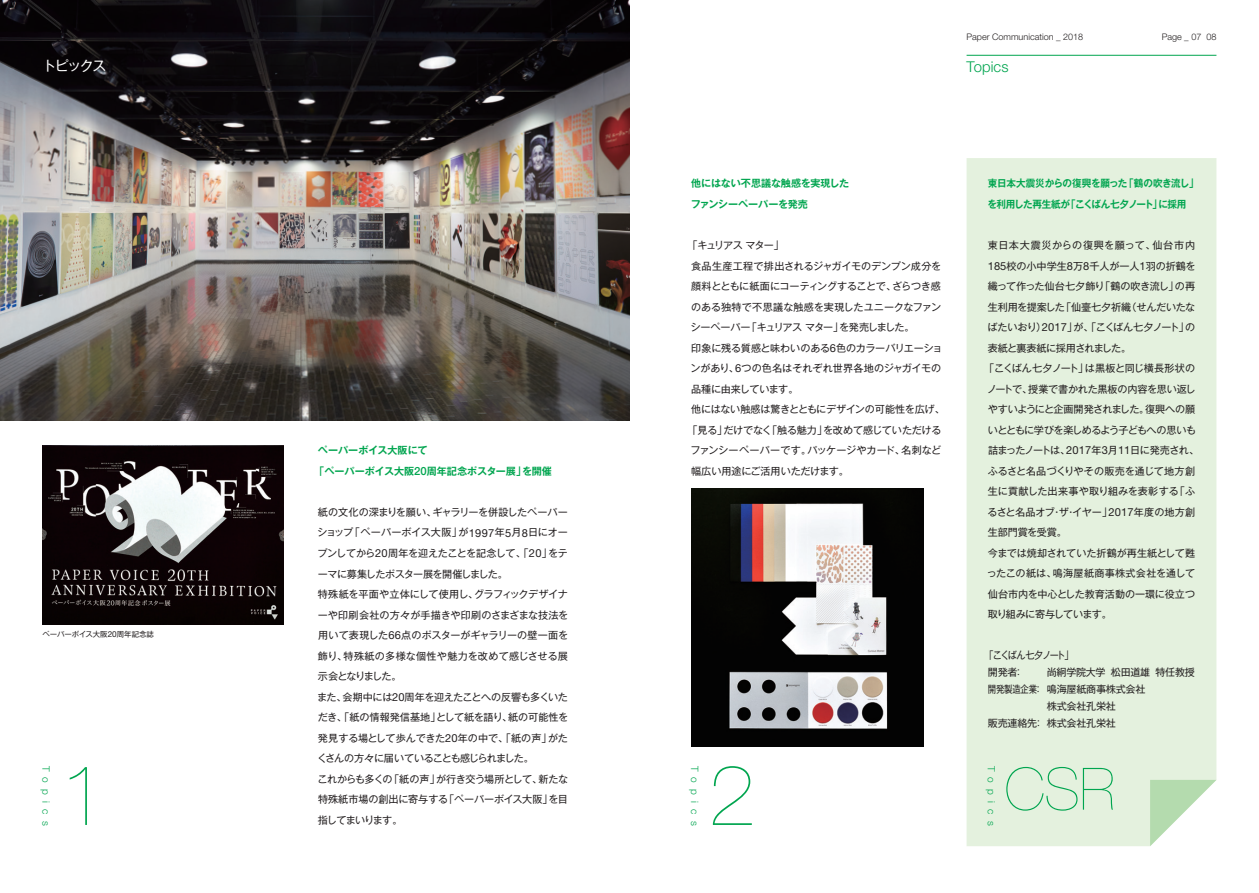
<style>
.page{position:relative;width:1259px;height:893px;background:#fff}
.page>*{position:absolute;margin:0;border:0;box-sizing:border-box;transform-origin:0 0}
.t1{font:200 85.05px "Helvetica Neue";color:#00a54f}
.t2{font:200 58.5px "Helvetica Neue";color:#00a54f}
.t3{font:300 14.85px "Helvetica Neue";letter-spacing:.005em;color:#00a54f}
.t4{font:13.8px "Gothic MB101 Pro";letter-spacing:-.1em;color:#fff}
.t5{font:10.05px/20.5px "Gothic MB101 Pro";letter-spacing:-.025em;color:#231f20}
.t6{font:10.05px "Gothic MB101 Pro";color:#231f20}
.t7{font:10.05px "Gothic MB101 Pro";letter-spacing:.005em;color:#231f20}
.t8{font:10.05px "Gothic MB101 Pro";letter-spacing:-.005em;color:#231f20}
.t9{font:10.05px "Gothic MB101 Pro";letter-spacing:-.065em;color:#231f20}
.t10{font:700 10.05px/20.5px "Gothic MB101 Pro De";letter-spacing:-.02em;color:#00a54f;scale:.95 1}
.t11{font:700 10.05px/20.5px "Gothic MB101 Pro De";color:#00a54f}
.t12{font:700 10.05px/20.5px "Gothic MB101 Pro De";letter-spacing:-.02em;color:#00a54f}
.t13{font:10.05px "Gothic MB101 Pro";letter-spacing:-.045em;color:#231f20}
.t14{font:10.05px "Gothic MB101 Pro";letter-spacing:-.085em;color:#231f20}
.t15{font:10.05px "Gothic MB101 Pro";letter-spacing:-.055em;color:#231f20}
.t16{font:10.05px "Gothic MB101 Pro";letter-spacing:-.06em;color:#231f20}
.t17{font:10.05px "Gothic MB101 Pro";letter-spacing:.03em;color:#231f20}
.t18{font:10.05px "Gothic MB101 Pro";letter-spacing:.055em;color:#231f20}
.t19{font:300 10.05px "Helvetica Neue";letter-spacing:.62em;color:#00a54f}
.t20{font:10.05px "Gothic MB101 Pro";letter-spacing:-.025em;color:#231f20;scale:.83 1}
.t21{font:10.05px/17px "Gothic MB101 Pro";letter-spacing:-.075em;color:#231f20;scale:.9 1}
.t22{font:10.05px "Gothic MB101 Pro";letter-spacing:-.1em;color:#231f20}
.t23{font:300 9px "Helvetica Neue";color:#231f20}
.t24{font:7.5px "Gothic MB101 Pro";letter-spacing:-.01em;color:#231f20}
.s1{font-family:"Helvetica Neue";font-size:11.1px}
.s2{font-family:"Helvetica Neue";font-weight:500;font-size:11.25px}
.s3{font-family:"Helvetica Neue";font-size:8.25px}
</style>
<div class="page">
<div style="left:966px;top:158px;width:250px;height:688px;background:#e4f1de"></div>
<svg style="left:1150px;top:780px;width:66px;height:66px"></svg>
<img style="left:691px;top:489px;width:232px;height:257px">
<img style="left:0;top:0;width:629px;height:420px">
<img style="left:43px;top:445px;width:240px;height:179px">
<hr style="left:966px;top:55px;width:250px;height:1px;background:#00a54f">
<p class="t23" style="left:966px;top:32px;width:118px">Paper Communication _ 2018</p>
<p class="t23" style="left:1161px;top:32px;width:56px">Page _ 07 08</p>
<h3 class="t4" style="left:43px;top:55px;width:65px">トピックス</h3>
<h3 class="t3" style="left:966px;top:58px;width:44px">Topics</h3>
<p class="t12" style="left:690px;top:172px;width:160px">他にはない不思議な触感を実現したファンシーペーパーを発売</p>
<p class="t22" style="left:687px;top:237px;width:98px">「キュリアスマター」</p>
<p class="t7" style="left:691px;top:257px;width:252px">食品生産工程で排出されるジャガイモのデンプン成分を</p>
<p class="t5" style="left:691px;top:275px;width:251px">顔料とともに紙面にコーティングすることで、ざらつき感</p>
<p class="t6" style="left:691px;top:298px;width:252px">のある独特で不思議な触感を実現したユニークなファン</p>
<p class="t15" style="left:690px;top:319px;width:225px">シーペーパー「キュリアスマター」を発売しました。</p>
<p class="t5" style="left:691px;top:336px;width:253px">印象に残る質感と味わいのある<span class="s1">6</span>色のカラーバリエーショ</p>
<p class="t6" style="left:690px;top:360px;width:252px">ンがあり、<span class="s1">6</span>つの色名はそれぞれ世界各地のジャガイモの</p>
<p class="t5" style="left:691px;top:377px;width:109px">品種に由来しています。</p>
<p class="t5" style="left:691px;top:398px;width:255px">他にはない触感は驚きとともにデザインの可能性を広げ、</p>
<p class="t5" style="left:687px;top:418px;width:255px">「見る」だけでなく「触る魅力」を改めて感じていただける</p>
<p class="t7" style="left:690px;top:442px;width:252px">ファンシーペーパーです。パッケージやカード、名刺など</p>
<p class="t5" style="left:691px;top:459px;width:159px">幅広い用途にご活用いただけます。</p>
<p class="t10" style="left:987px;top:172px;width:224px">東日本大震災からの復興を願った「鶴の吹き流し」を利用した再生紙が「こくばん七夕ノート」に採用</p>
<p class="t18" style="left:988px;top:237px;width:209px">東日本大震災からの復興を願って、仙台市内</p>
<p class="t5" style="left:988px;top:254px;width:209px"><span class="s1">185</span>校の小中学生<span class="s1">8</span>万<span class="s1">8</span>千人が一人<span class="s1">1</span>羽の折鶴を</p>
<p class="t5" style="left:988px;top:275px;width:209px">織って作った仙台七夕飾り「鶴の吹き流し」の再</p>
<p class="t5" style="left:987px;top:295px;width:209px">生利用を提案した「仙臺七夕祈織（せんだいたな</p>
<p class="t13" style="left:987px;top:319px;width:209px">ばたいおり）<span class="s1">2017</span>」が、「こくばん七夕ノート」の</p>
<p class="t9" style="left:988px;top:339px;width:145px">表紙と裏表紙に採用されました。</p>
<p class="t5" style="left:984px;top:357px;width:213px">「こくばん七夕ノート」は黒板と同じ横長形状の</p>
<p class="t5" style="left:987px;top:377px;width:210px">ノートで、授業で書かれた黒板の内容を思い返し</p>
<p class="t16" style="left:987px;top:401px;width:209px">やすいようにと企画開発されました。復興への願</p>
<p class="t9" style="left:988px;top:422px;width:210px">いとともに学びを楽しめるよう子どもへの思いも</p>
<p class="t14" style="left:988px;top:442px;width:213px">詰まったノートは、<span class="s1">2017</span>年<span class="s1">3</span>月<span class="s1">11</span>日に発売され、</p>
<p class="t8" style="left:987px;top:463px;width:209px">ふるさと名品づくりやその販売を通じて地方創</p>
<p class="t7" style="left:988px;top:483px;width:209px">生に貢献した出来事や取り組みを表彰する「ふ</p>
<p class="t6" style="left:987px;top:504px;width:209px">るさと名品オブ・ザ・イヤー」<span class="s1">2017</span>年度の地方創</p>
<p class="t5" style="left:988px;top:521px;width:81px">生部門賞を受賞。</p>
<p class="t8" style="left:988px;top:545px;width:209px">今までは焼却されていた折鶴が再生紙として甦</p>
<p class="t17" style="left:987px;top:565px;width:210px">ったこの紙は、鳴海屋紙商事株式会社を通して</p>
<p class="t8" style="left:988px;top:586px;width:209px">仙台市内を中心とした教育活動の一環に役立つ</p>
<p class="t9" style="left:987px;top:606px;width:126px">取り組みに寄与しています。</p>
<p class="t21" style="left:988px;top:646px;width:97px;text-indent:-3px">「こくばん七夕ノート」開発者：</p>
<p class="t11" style="left:314px;top:439px;width:239px;text-indent:4px">ペーパーボイス大阪にて<br>「ペーパーボイス大阪<span class="s2">20</span>周年記念ポスター展」を開催</p>
<p class="t5" style="left:317px;top:500px;width:253px">紙の文化の深まりを願い、ギャラリーを併設したペーパーショップ「ペーパーボイス大阪」が<span class="s1">1997</span>年<span class="s1">5</span>月<span class="s1">8</span>日にオープンしてから<span class="s1">20</span>周年を迎えたことを記念して、「<span class="s1">20</span>」をテーマに募集したポスター展を開催しました。<br>特殊紙を平面や立体にして使用し、グラフィックデザイナーや印刷会社の方々が手描きや印刷のさまざまな技法を用いて表現した<span class="s1">66</span>点のポスターがギャラリーの壁一面を飾り、特殊紙の多様な個性や魅力を改めて感じさせる展示会となりました。<br>また、会期中には<span class="s1">20</span>周年を迎えたことへの反響も多くいただき、「紙の情報発信基地」として紙を語り、紙の可能性を発見する場として歩んできた<span class="s1">20</span>年の中で、「紙の声」がたくさんの方々に届いていることも感じられました。<br>これからも多くの「紙の声」が行き交う場所として、新たな特殊紙市場の創出に寄与する「ペーパーボイス大阪」を目指してまいります。</p>
<p class="t24" style="left:43px;top:628px;width:113px">ペーパーボイス大阪<span class="s3">20</span>周年記念誌</p>
<p class="t5" style="left:1047px;top:661px;width:149px">尚絅学院大学松田道雄特任教授</p>
<p class="t20" style="left:988px;top:681px;width:192px">開発製造企業：鳴海屋紙商事株式会社</p>
<p class="t5" style="left:1047px;top:695px;width:71px">株式会社孔栄社</p>
<p class="t5" style="left:988px;top:712px;width:130px">販売連絡先：株式会社孔栄社</p>
<p class="t19" style="left:52px;top:766px;width:61px;rotate:90deg">Topics</p>
<p class="t19" style="left:701px;top:766px;width:61px;rotate:90deg">Topics</p>
<h2 class="t2" style="left:1005px;top:755px;width:112px">CSR</h2>
<p class="t19" style="left:997px;top:766px;width:61px;rotate:90deg">Topics</p>
<h1 class="t1" style="left:60px;top:746px;width:49px">1</h1>
<h1 class="t1" style="left:708px;top:746px;width:49px">2</h1>
</div>
